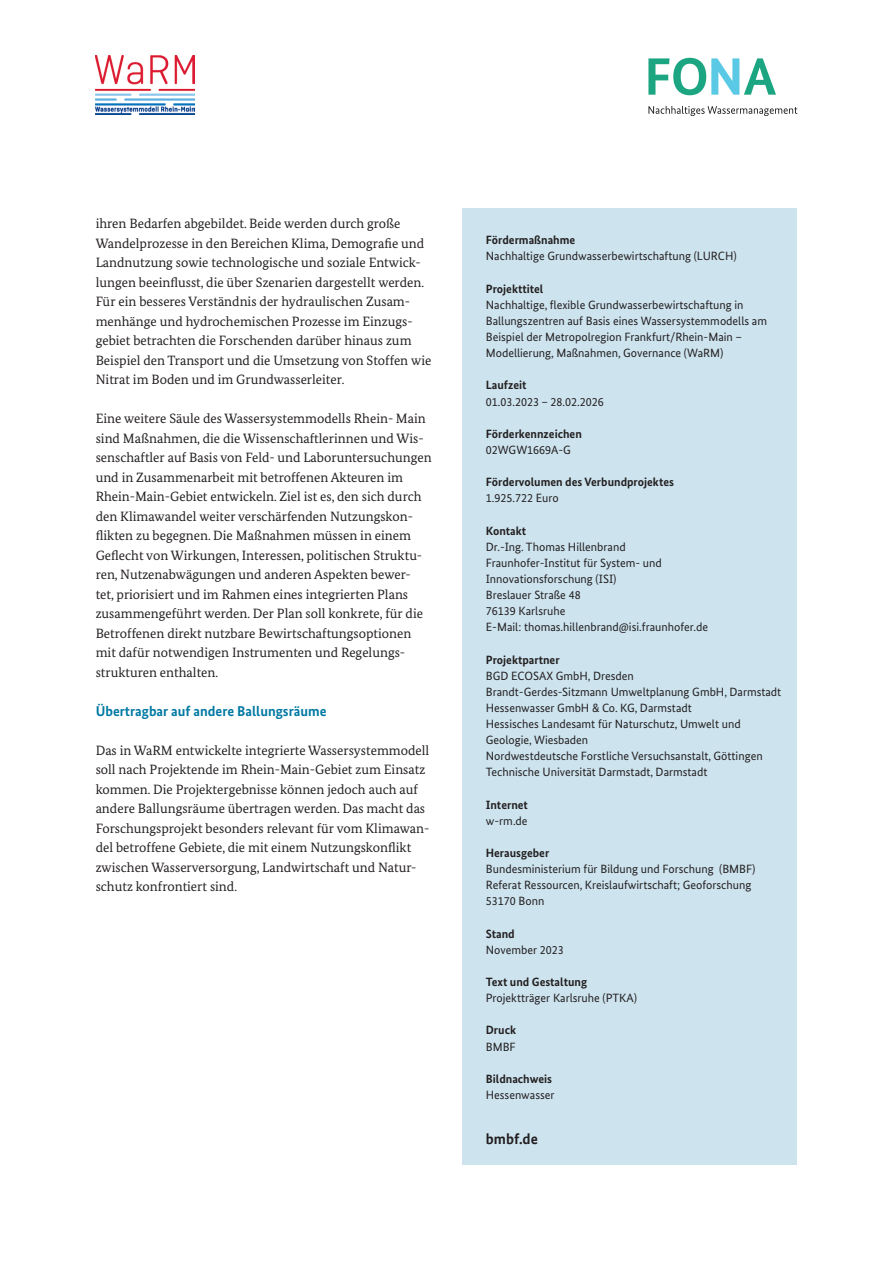
<style>
.page{position:relative;width:893px;height:1263px;background:#fff}
.page>*{position:absolute;margin:0;border:0;box-sizing:border-box;transform-origin:0 0}
.www_bmbf_de{font:700 15px "Bundes Sans Office";color:#231f20}
.Zwischentitel{font:700 14.25px "Bundes Sans";color:#0079a3}
.Fließtext{font:13.5px/19.5px "Bundes Serif";color:#231f20}
.Kastentext{font:12px/16.2px "Bundes Sans";color:#231f20}
.Kastentext-2{font:700 12px "Bundes Sans";color:#231f20}
</style>
<div class="page">
<div style="left:462px;top:209px;width:335px;height:956px;background:#cde4ef"></div>
<svg style="left:648px;top:58px;width:128px;height:37px"></svg>
<svg style="left:648px;top:106px;width:149px;height:10px"></svg>
<img style="left:96px;top:55px;width:98px;height:60px">
<p class="Fließtext" style="left:96px;top:214px;width:337px">ihren Bedarfen abgebildet. Beide werden durch große Wandelprozesse in den Bereichen Klima, Demografie und Landnutzung sowie technologische und soziale Entwick&shy;lungen beeinflusst, die über Szenarien dargestellt werden.<br>Für ein besseres Verständnis der hydraulischen Zusam&shy;menhänge und hydrochemischen Prozesse im Einzugs&shy;gebiet betrachten die Forschenden darüber hinaus zum Beispiel den Transport und die Umsetzung von Stoffen wie Nitrat im Boden und im Grundwasserleiter.</p>
<p class="Fließtext" style="left:96px;top:409px;width:337px">Eine weitere Säule des Wassersystemmodells Rhein- Main sind Maßnahmen, die die Wissenschaftlerinnen und Wis&shy;senschaftler auf Basis von Feld- und Laboruntersuchungen und in Zusammenarbeit mit betroffenen Akteuren im Rhein-Main-Gebiet entwickeln. Ziel ist es, den sich durch den Klimawandel weiter verschärfenden Nutzungskon&shy;flikten zu begegnen. Die Maßnahmen müssen in einem Geflecht von Wirkungen, Interessen, politischen Struktu&shy;ren, Nutzenabwägungen und anderen Aspekten bewer&shy;tet, priorisiert und im Rahmen eines integrierten Plans zusammengeführt werden. Der Plan soll konkrete, für die Betroffenen direkt nutzbare Bewirtschaftungsoptionen mit dafür notwendigen Instrumenten und Regelungs&shy;strukturen enthalten.</p>
<h3 class="Zwischentitel" style="left:96px;top:702px;width:232px">Übertragbar auf andere Ballungsräume</h3>
<p class="Fließtext" style="left:96px;top:740px;width:335px">Das in WaRM entwickelte integrierte Wassersystemmodell soll nach Projektende im Rhein-Main-Gebiet zum Einsatz kommen. Die Projektergebnisse können jedoch auch auf andere Ballungsräume übertragen werden. Das macht das Forschungsprojekt besonders relevant für vom Klimawan&shy;del betroffene Gebiete, die mit einem Nutzungskonflikt zwischen Wasserversorgung, Landwirtschaft und Natur&shy;schutz konfrontiert sind.</p>
<p class="Kastentext-2" style="left:486px;top:233px;width:91px">Fördermaßnahme</p>
<p class="Kastentext" style="left:486px;top:248px;width:252px">Nachhaltige Grundwasserbewirtschaftung (LURCH)</p>
<p class="Kastentext-2" style="left:486px;top:281px;width:59px">Projekttitel</p>
<p class="Kastentext" style="left:486px;top:296px;width:283px">Nachhaltige, flexible Grundwasserbewirtschaftung in<br>Ballungszentren auf Basis eines Wassersystemmodells am<br>Beispiel der Metropolregion Frankfurt/Rhein-Main –</p>
<p class="Kastentext" style="left:486px;top:345px;width:239px">Modellierung, Maßnahmen, Governance (WaRM)</p>
<p class="Kastentext-2" style="left:486px;top:378px;width:42px">Laufzeit</p>
<p class="Kastentext" style="left:486px;top:393px;width:119px">01.03.2023 – 28.02.2026</p>
<p class="Kastentext-2" style="left:486px;top:426px;width:98px">Förderkennzeichen</p>
<p class="Kastentext" style="left:486px;top:442px;width:87px">02WGW1669A-G</p>
<p class="Kastentext-2" style="left:486px;top:475px;width:190px">Fördervolumen des Verbundprojektes</p>
<p class="Kastentext" style="left:486px;top:490px;width:74px">1.925.722 Euro</p>
<p class="Kastentext-2" style="left:486px;top:523px;width:42px">Kontakt</p>
<p class="Kastentext" style="left:486px;top:538px;width:141px">Dr.-Ing. Thomas Hillenbrand</p>
<p class="Kastentext" style="left:486px;top:554px;width:177px">Fraunhofer-Institut für System- und<br>Innovationsforschung (ISI)</p>
<p class="Kastentext" style="left:486px;top:587px;width:96px">Breslauer Straße 48</p>
<p class="Kastentext" style="left:486px;top:603px;width:81px">76139 Karlsruhe</p>
<p class="Kastentext" style="left:486px;top:619px;width:224px">E-Mail: thomas.hillenbrand@isi.fraunhofer.de</p>
<p class="Kastentext-2" style="left:486px;top:652px;width:75px">Projektpartner</p>
<p class="Kastentext" style="left:486px;top:667px;width:150px">BGD ECOSAX GmbH, Dresden</p>
<p class="Kastentext" style="left:486px;top:683px;width:297px">Brandt-Gerdes-Sitzmann Umweltplanung GmbH, Darmstadt</p>
<p class="Kastentext" style="left:486px;top:700px;width:207px">Hessenwasser GmbH &amp; Co. KG, Darmstadt</p>
<p class="Kastentext" style="left:486px;top:716px;width:256px">Hessisches Landesamt für Naturschutz, Umwelt und<br>Geologie, Wiesbaden</p>
<p class="Kastentext" style="left:486px;top:748px;width:278px">Nordwestdeutsche Forstliche Versuchsanstalt, Göttingen</p>
<p class="Kastentext" style="left:486px;top:764px;width:223px">Technische Universität Darmstadt, Darmstadt</p>
<p class="Kastentext-2" style="left:486px;top:797px;width:44px">Internet</p>
<p class="Kastentext" style="left:486px;top:812px;width:43px">w-rm.de</p>
<p class="Kastentext-2" style="left:486px;top:846px;width:65px">Herausgeber</p>
<p class="Kastentext" style="left:486px;top:861px;width:271px">Bundesministerium für Bildung und Forschung (BMBF)<br>Referat Ressourcen, Kreislaufwirtschaft; Geoforschung<br>53170 Bonn</p>
<p class="Kastentext-2" style="left:486px;top:926px;width:30px">Stand</p>
<p class="Kastentext" style="left:486px;top:941px;width:79px">November 2023</p>
<p class="Kastentext-2" style="left:486px;top:975px;width:103px">Text und Gestaltung</p>
<p class="Kastentext" style="left:486px;top:990px;width:153px">Projektträger Karlsruhe (PTKA)</p>
<p class="Kastentext-2" style="left:486px;top:1023px;width:32px">Druck</p>
<p class="Kastentext" style="left:486px;top:1038px;width:31px">BMBF</p>
<p class="Kastentext-2" style="left:486px;top:1071px;width:68px">Bildnachweis</p>
<p class="Kastentext" style="left:486px;top:1087px;width:70px">Hessenwasser</p>
<p class="www_bmbf_de" style="left:486px;top:1130px;width:54px">bmbf.de</p>
</div>
